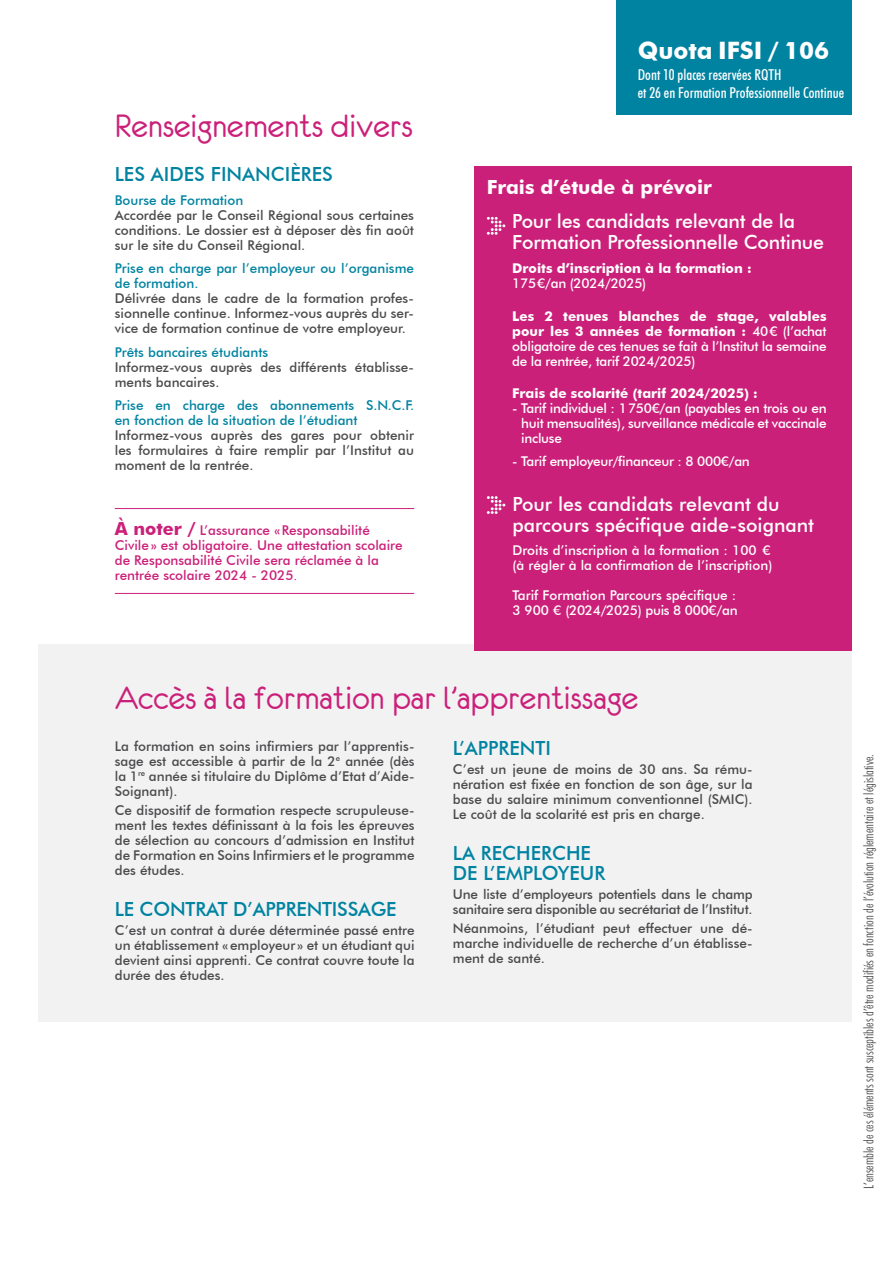
<style>
.page{position:relative;width:893px;height:1263px;background:#fff}
.page>*{position:absolute;margin:0;border:0;box-sizing:border-box;transform-origin:0 0}
.t1{font:36px "Eurofurenceregular";color:#cb2079}
.t2{font:700 24px "Futura BT";color:#fff}
.t3{font:500 19.5px/21px "Futura BT";letter-spacing:-.01em;color:#fff}
.t4{font:500 19.5px/19.5px "Futura BT";color:#0083a1}
.t5{font:700 19.5px "Futura BT";color:#fff}
.t6{font:500 condensed 15px/18px "Futura BT";color:#fff}
.t7{font:500 13.5px/15px "Futura BT";color:#4b4b4d;text-align:justify}
.t8{font:500 13.5px/15px "Futura BT";letter-spacing:-.02em;color:#fff;text-align:justify}
.t9{font:500 13.5px/15px "Futura BT";color:#0083a1}
.t10{font:500 13.5px/15px "Futura BT";color:#cb2079}
.t11{font:500 13.5px/15px "Futura BT";color:#fff}
.t12{font:300 condensed 13.5px "Futura BT";color:#4b4b4d}
.t13{font:700 13.5px "Futura BT";color:#fff}
.s1{font-weight:700;font-size:18px}
.s2{font-weight:300}
.s3{font-weight:700}
</style>
<div class="page">
<div style="left:38px;top:645px;width:814px;height:377px;background:#f2f2f3"></div>
<hr style="left:115px;top:508px;width:299px;height:1px;background:#cb2079">
<hr style="left:115px;top:593px;width:299px;height:1px;background:#cb2079">
<div style="left:474px;top:167px;width:378px;height:484px;background:#cb2079"></div>
<div style="left:617px;top:0;width:235px;height:115px;background:#0083a1"></div>
<svg style="left:487px;top:217px;width:18px;height:18px"></svg>
<svg style="left:487px;top:496px;width:18px;height:18px"></svg>
<h1 class="t1" style="left:115px;top:108px;width:299px">Renseignements divers</h1>
<h3 class="t4" style="left:115px;top:165px;width:219px">LES AIDES FINANCIÈRES</h3>
<p class="t9" style="left:115px;top:193px;width:130px">Bourse de Formation</p>
<p class="t7" style="left:115px;top:208px;width:301px">Accordée par le Conseil Régional sous certaines conditions. Le dossier est à déposer dès fin août sur le site du Conseil Régional.</p>
<p class="t9" style="left:115px;top:261px;width:301px">Prise en charge par l’employeur ou l’organisme de formation.</p>
<p class="t7" style="left:115px;top:291px;width:301px">Délivrée dans le cadre de la formation profes&shy;sionnelle continue. Informez-vous auprès du ser&shy;vice de formation continue de votre employeur.</p>
<p class="t9" style="left:115px;top:345px;width:155px">Prêts bancaires étudiants</p>
<p class="t7" style="left:115px;top:359px;width:301px">Informez-vous auprès des différents établisse&shy;ments bancaires.</p>
<p class="t9" style="left:115px;top:398px;width:301px">Prise en charge des abonnements S.N.C.F. en fonction de la situation de l’étudiant</p>
<p class="t7" style="left:115px;top:428px;width:301px">Informez-vous auprès des gares pour obtenir les formulaires à faire remplir par l’Institut au moment de la rentrée.</p>
<p class="t10" style="left:115px;top:522px;width:289px"><span class="s1">À noter /</span> L’assurance «Responsabilité Civile» est obligatoire. Une attestation scolaire de Responsabilité Civile sera réclamée à la rentrée scolaire 2024 - 2025<span class="s2">.</span></p>
<h2 class="t2" style="left:638px;top:36px;width:193px">Quota IFSI / 106</h2>
<p class="t6" style="left:638px;top:65px;width:208px">Dont 10 places reservées RQTH<br>et 26 en Formation Professionnelle Continue</p>
<h3 class="t5" style="left:487px;top:175px;width:227px">Frais d’étude à prévoir</h3>
<h3 class="t3" style="left:512px;top:210px;width:313px">Pour les candidats relevant de la<br>Formation Professionnelle Continue</h3>
<p class="t13" style="left:512px;top:260px;width:241px">Droits d’inscription à la formation :</p>
<p class="t8" style="left:512px;top:276px;width:136px">175€/an (2024/2025)</p>
<p class="t8" style="left:512px;top:308px;width:316px"><span class="s3">Les 2 tenues blanches de stage, valables pour les 3 années de formation :</span> 40€ (l’achat obligatoire de ces tenues se fait à l’Institut la semaine de la rentrée, tarif 2024/2025)</p>
<p class="t13" style="left:512px;top:384px;width:247px">Frais de scolarité (tarif 2024/2025) :</p>
<p class="t8" style="left:521px;top:400px;width:307px;text-indent:-9px">- Tarif individuel : 1750€/an (payables en trois ou en huit mensualités), surveillance médicale et vaccinale incluse</p>
<p class="t8" style="left:512px;top:454px;width:239px">- Tarif employeur/financeur : 8 000€/an</p>
<h3 class="t3" style="left:512px;top:493px;width:303px">Pour les candidats relevant du parcours spécifique aide-soignant</h3>
<p class="t11" style="left:512px;top:543px;width:262px">Droits d’inscription à la formation : 100 € (à régler à la confirmation de l’inscription)</p>
<p class="t11" style="left:512px;top:588px;width:227px">Tarif Formation Parcours spécifique :<br>3 900 € (2024/2025) puis 8 000€/an</p>
<h1 class="t1" style="left:115px;top:680px;width:525px">Accès à la formation par l’apprentissage</h1>
<p class="t7" style="left:115px;top:738px;width:301px">La formation en soins infirmiers par l’apprentis&shy;sage est accessible à partir de la 2<sup>e</sup> année (dès la 1<sup>re</sup> année si titulaire du Diplôme d’Etat d’Aide-Soignant).</p>
<p class="t7" style="left:115px;top:802px;width:301px">Ce dispositif de formation respecte scrupuleuse&shy;ment les textes définissant à la fois les épreuves de sélection au concours d’admission en Institut de Formation en Soins Infirmiers et le programme des études.</p>
<h3 class="t4" style="left:115px;top:899px;width:283px">LE CONTRAT D’APPRENTISSAGE</h3>
<p class="t7" style="left:115px;top:922px;width:301px">C’est un contrat à durée déterminée passé entre un établissement «employeur » et un étudiant qui devient ainsi apprenti. Ce contrat couvre toute la durée des études.</p>
<h3 class="t4" style="left:453px;top:738px;width:100px">L’APPRENTI</h3>
<p class="t7" style="left:453px;top:762px;width:301px">C’est un jeune de moins de 30 ans. Sa rému&shy;nération est fixée en fonction de son âge, sur la base du salaire minimum conventionnel (SMIC).<br>Le coût de la scolarité est pris en charge.</p>
<h3 class="t4" style="left:453px;top:843px;width:154px">LA RECHERCHE<br>DE L’EMPLOYEUR</h3>
<p class="t7" style="left:453px;top:886px;width:301px">Une liste d’employeurs potentiels dans le champ sanitaire sera disponible au secrétariat de l’Institut.</p>
<p class="t7" style="left:453px;top:921px;width:301px">Néanmoins, l’étudiant peut effectuer une dé&shy;marche individuelle de recherche d’un établisse&shy;ment de santé.</p>
<p class="t12" style="left:860px;top:1189px;width:436px;rotate:-90deg">L’ensemble de ces éléments sont susceptibles d’être modifiés en fonction de l’évolution réglementaire et législative.</p>
</div>
